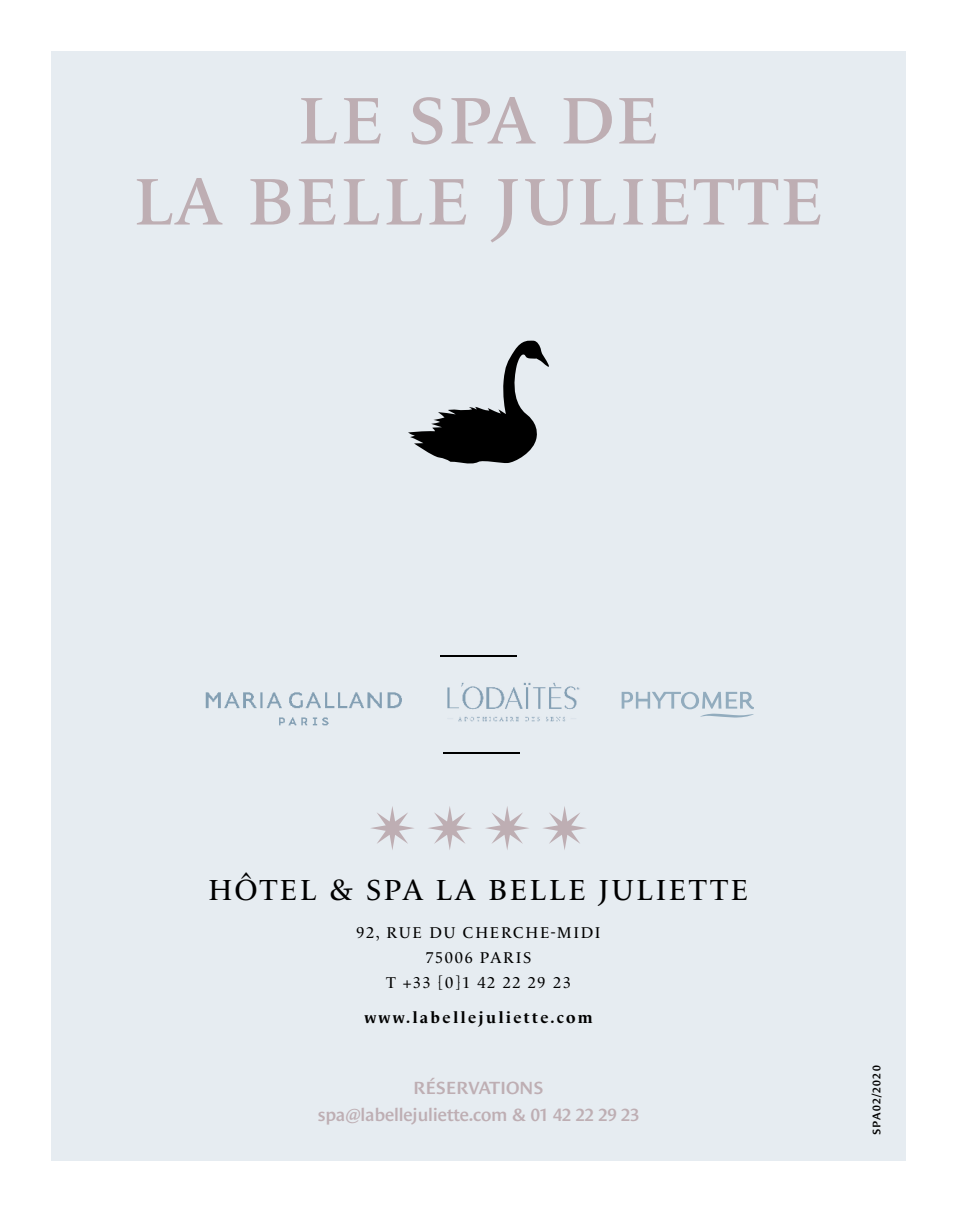
<style>
.page{position:relative;width:957px;height:1212px;background:#fff}
.page>*{position:absolute;margin:0;border:0;box-sizing:border-box;transform-origin:0 0}
.t1{font:87.75px/81px "Le Monde Livre Ptf";letter-spacing:.01em;color:#beaeb3;text-align:center}
.t2{font:200 42.75px "Le Monde Sans Ptf";color:#000;scale:1.82 1}
.t3{font:29.7px "Le Monde Livre Ptf";letter-spacing:.08em;color:#000}
.t4{font:600 18px/27px "Le Monde Sans Ptf";letter-spacing:-.01em;color:#beaeb3;text-align:center}
.t5{font:15.97px/24.8px "Le Monde Livre Ptf";letter-spacing:.1em;color:#000;text-align:center}
.t6{font:700 15.97px "Le Monde Livre Ptf";letter-spacing:.14em;color:#000}
.t7{font:600 11.25px "Le Monde Sans Ptf";letter-spacing:.12em;color:#000}
</style>
<div class="page">
<div style="left:51px;top:51px;width:855px;height:1110px;background:#e6ecf1"></div>
<svg style="left:408px;top:340px;width:141px;height:124px"></svg>
<svg style="left:621px;top:692px;width:133px;height:26px"></svg>
<img style="left:447px;top:682px;width:133px;height:40px">
<img style="left:205px;top:692px;width:197px;height:34px">
<svg style="left:371px;top:806px;width:43px;height:44px"></svg>
<svg style="left:428px;top:806px;width:44px;height:44px"></svg>
<svg style="left:485px;top:806px;width:44px;height:44px"></svg>
<svg style="left:543px;top:806px;width:43px;height:44px"></svg>
<h1 class="t1" style="left:133px;top:64px;width:692px">le spa de<br>la belle juliette</h1>
<h2 class="t2" style="left:439px;top:621px;width:44px">—</h2>
<h2 class="t2" style="left:442px;top:718px;width:44px">—</h2>
<h3 class="t3" style="left:208px;top:867px;width:541px">HÔTEL &amp; SPA LA BELLE JULIETTE</h3>
<p class="t5" style="left:356px;top:919px;width:246px">92, RUE DU CHERCHE-MIDI<br>75006 PARIS<br>T +33 [0]1 42 22 29 23</p>
<p class="t6" style="left:364px;top:1005px;width:230px">www.labellejuliette.com</p>
<p class="t4" style="left:318px;top:1072px;width:323px">RÉSERVATIONS spa@labellejuliette.com &amp; 01 42 22 29 23</p>
<p class="t7" style="left:868px;top:1135px;width:71px;rotate:-90deg">SPA02/2020</p>
</div>
